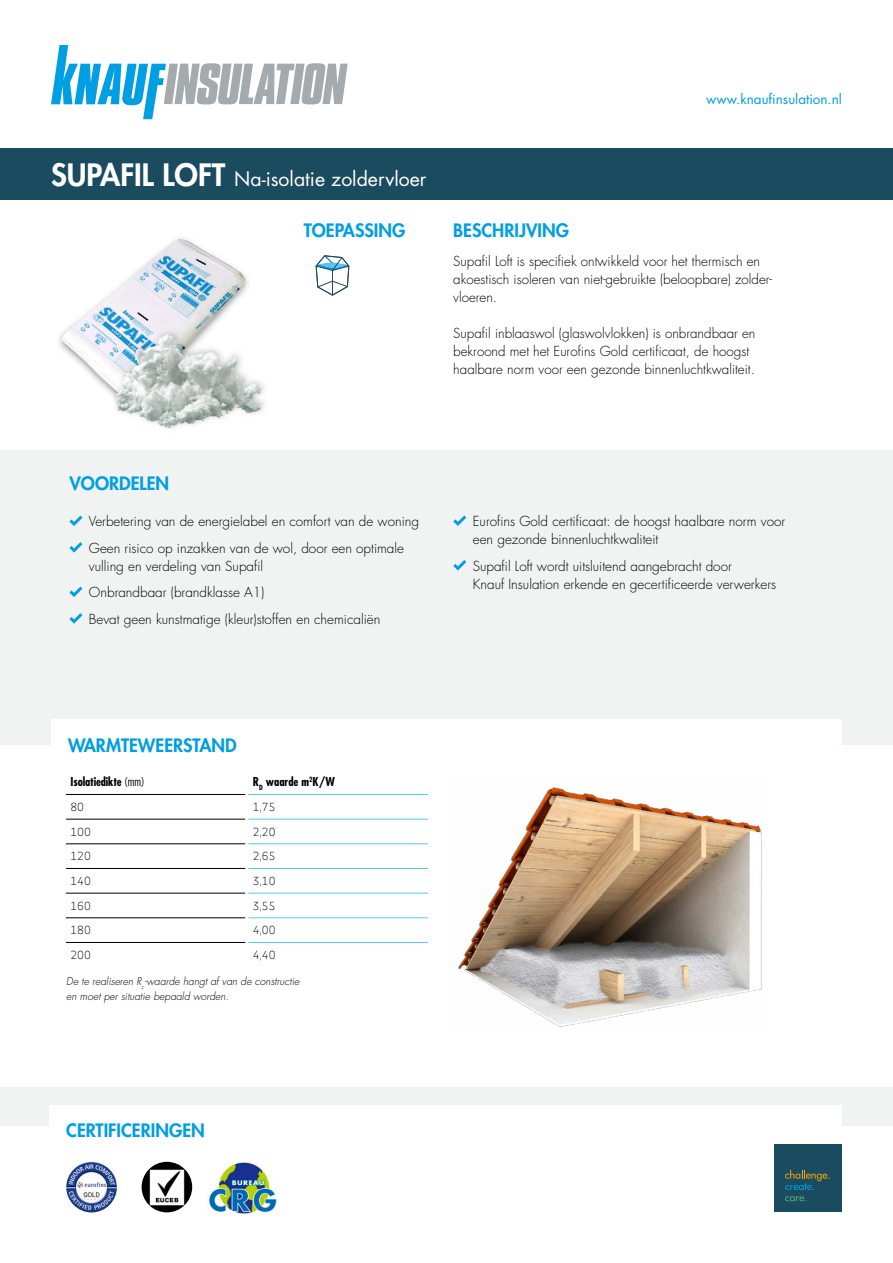
<style>
.page{position:relative;width:893px;height:1263px;background:#fff}
.page>*{position:absolute;margin:0;border:0;box-sizing:border-box;transform-origin:0 0}
.t1{font:19.5px "Futura Std";color:#fff}
.t2{font:800 18px "Futura Std";color:#009ee3}
.t3{font:300 13.5px/18px "Futura Std";color:#000}
.t4{font:13.5px "Futura Std";color:#009ee3}
.t5{font:300 12px "Dobra Slab";color:#000}
.t6{font:700 condensed 12px "Futura Std";letter-spacing:-.01em;color:#000}
.t7{font:italic 300 10.5px/15px "Futura Std";color:#000}
.s1{font-weight:800;font-size:30px}
.s2{font-weight:300}
</style>
<div class="page">
<svg style="left:315px;top:255px;width:34px;height:41px"></svg>
<div style="left:0;top:451px;width:893px;height:294px;background:#f1f3f3"></div>
<div style="left:0;top:149px;width:893px;height:51px;background:#1a4b5e"></div>
<div style="left:51px;top:719px;width:791px;height:51px;background:#fff"></div>
<svg style="left:51px;top:45px;width:297px;height:74px"></svg>
<svg style="left:69px;top:516px;width:13px;height:10px"></svg>
<svg style="left:69px;top:542px;width:13px;height:11px"></svg>
<svg style="left:69px;top:587px;width:13px;height:10px"></svg>
<svg style="left:69px;top:613px;width:13px;height:11px"></svg>
<hr style="left:66px;top:819px;width:179px;height:1px;background:#000">
<hr style="left:66px;top:843px;width:179px;height:1px;background:#000">
<hr style="left:66px;top:868px;width:179px;height:1px;background:#000">
<hr style="left:66px;top:917px;width:179px;height:1px;background:#000">
<hr style="left:66px;top:893px;width:179px;height:1px;background:#000">
<hr style="left:66px;top:942px;width:179px;height:1px;background:#000">
<hr style="left:66px;top:794px;width:179px;height:1px;background:#000">
<hr style="left:248px;top:794px;width:180px;height:1px;background:#5bc5f2">
<hr style="left:248px;top:819px;width:180px;height:1px;background:#5bc5f2">
<hr style="left:248px;top:843px;width:180px;height:1px;background:#5bc5f2">
<hr style="left:248px;top:868px;width:180px;height:1px;background:#5bc5f2">
<hr style="left:248px;top:917px;width:180px;height:1px;background:#5bc5f2">
<hr style="left:248px;top:893px;width:180px;height:1px;background:#5bc5f2">
<hr style="left:248px;top:942px;width:180px;height:1px;background:#5bc5f2">
<svg style="left:453px;top:515px;width:13px;height:11px"></svg>
<svg style="left:453px;top:560px;width:13px;height:10px"></svg>
<div style="left:0;top:1087px;width:893px;height:38px;background:#f1f3f3"></div>
<div style="left:49px;top:1105px;width:791px;height:51px;background:#fff"></div>
<div style="left:774px;top:1144px;width:68px;height:68px;background:#1a4b5e"></div>
<svg style="left:785px;top:1170px;width:45px;height:20px"></svg>
<svg style="left:785px;top:1196px;width:21px;height:5px"></svg>
<img style="left:58px;top:238px;width:207px;height:191px">
<img style="left:458px;top:787px;width:304px;height:240px">
<img style="left:66px;top:1162px;width:51px;height:50px;border-radius:25px">
<img style="left:142px;top:1162px;width:50px;height:50px;border-radius:25px">
<img style="left:209px;top:1159px;width:69px;height:55px">
<h1 class="t1" style="left:51px;top:166px;width:377px"><span class="s1">SUPAFIL LOFT</span> Na-isolatie zoldervloer</h1>
<h2 class="t2" style="left:304px;top:219px;width:103px">TOEPASSING</h2>
<p class="t4" style="left:706px;top:91px;width:137px">www.knaufinsulation.nl</p>
<h2 class="t2" style="left:453px;top:219px;width:117px">BESCHRIJVING</h2>
<p class="t3" style="left:453px;top:252px;width:320px">Supafil Loft is specifiek ontwikkeld voor het thermisch en akoestisch isoleren van niet-gebruikte (beloopbare) zolder&shy;vloeren.</p>
<p class="t3" style="left:453px;top:324px;width:304px">Supafil inblaaswol (glaswolvlokken) is onbrandbaar en bekroond met het Eurofins Gold certificaat, de hoogst haalbare norm voor een gezonde binnenluchtkwaliteit.</p>
<h2 class="t2" style="left:69px;top:472px;width:101px">VOORDELEN</h2>
<p class="t3" style="left:89px;top:508px;width:332px;line-height:26.5px">Verbetering van de energielabel en comfort van de woning<br>Geen risico op inzakken van de wol, door een optimale</p>
<p class="t3" style="left:89px;top:553px;width:293px;line-height:26.5px">vulling en verdeling van Supafil<br>Onbrandbaar (brandklasse A1)<br>Bevat geen kunstmatige (kleur)stoffen en chemicaliën</p>
<p class="t3" style="left:473px;top:512px;width:314px">Eurofins Gold certificaat: de hoogst haalbare norm voor een gezonde binnenluchtkwaliteit</p>
<p class="t3" style="left:473px;top:557px;width:305px">Supafil Loft wordt uitsluitend aangebracht door<br>Knauf Insulation erkende en gecertificeerde verwerkers</p>
<h2 class="t2" style="left:68px;top:733px;width:170px">WARMTEWEERSTAND</h2>
<p class="t6" style="left:70px;top:774px;width:76px">Isolatiedikte <span class="s2">(mm)</span></p>
<p class="t6" style="left:253px;top:774px;width:83px">R<sub>D</sub> waarde m<sup>2</sup>K/W</p>
<p class="t5" style="left:70px;top:800px;width:15px">80</p>
<p class="t5" style="left:253px;top:800px;width:24px">1,75</p>
<p class="t5" style="left:70px;top:824px;width:22px">100</p>
<p class="t5" style="left:253px;top:824px;width:24px">2,20</p>
<p class="t5" style="left:70px;top:849px;width:22px">120</p>
<p class="t5" style="left:253px;top:849px;width:24px">2,65</p>
<p class="t5" style="left:70px;top:874px;width:22px">140</p>
<p class="t5" style="left:253px;top:874px;width:24px">3,10</p>
<p class="t5" style="left:70px;top:898px;width:22px">160</p>
<p class="t5" style="left:253px;top:898px;width:24px">3,55</p>
<p class="t5" style="left:70px;top:923px;width:22px">180</p>
<p class="t5" style="left:253px;top:923px;width:24px">4,00</p>
<p class="t5" style="left:70px;top:948px;width:22px">200</p>
<p class="t5" style="left:253px;top:948px;width:24px">4,40</p>
<p class="t7" style="left:66px;top:974px;width:235px">De te realiseren R<sub>c</sub>-waarde hangt af van de constructie en moet per situatie bepaald worden.</p>
<h2 class="t2" style="left:66px;top:1119px;width:140px">CERTIFICERINGEN</h2>
</div>
